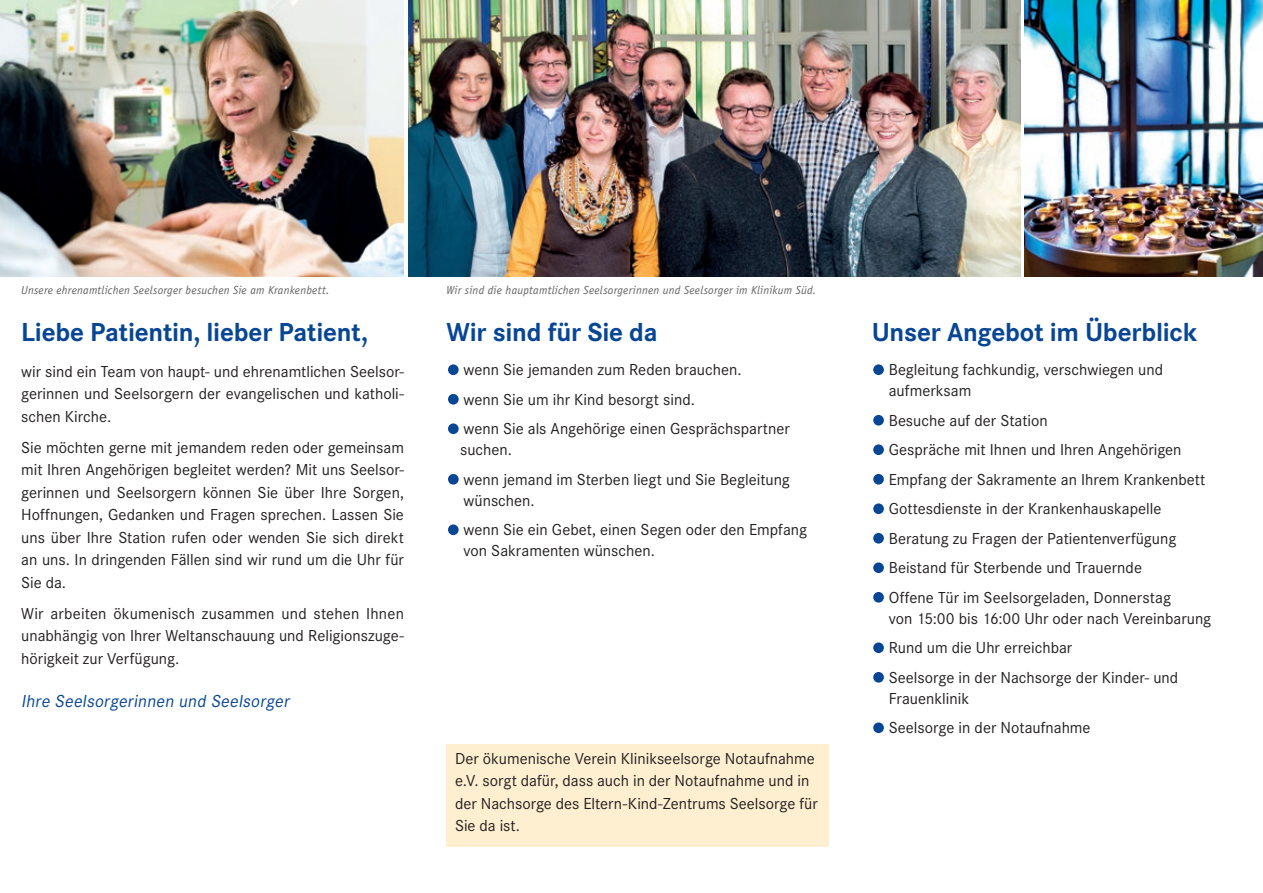
<style>
.page{position:relative;width:1263px;height:893px;background:#fff}
.page>*{position:absolute;margin:0;border:0;box-sizing:border-box;transform-origin:0 0}
.t1{font:700 27px "Corporate S";letter-spacing:-.01em;color:#074694}
.t2{font:italic 18px "Corporate S";color:#074694}
.t3{font:16.5px/29.5px "Corporate S";color:#231f20}
.t4{font:italic 12px "Officina Sans";letter-spacing:.02em;color:#636366}
</style>
<div class="page">
<img style="left:1025px;top:0;width:238px;height:276px">
<img style="left:408px;top:0;width:612px;height:276px">
<img style="left:0;top:0;width:404px;height:276px">
<div style="left:873px;top:364px;width:11px;height:11px;background:#074694;border-radius:50%"></div>
<div style="left:873px;top:415px;width:11px;height:11px;background:#074694;border-radius:50%"></div>
<div style="left:873px;top:444px;width:11px;height:11px;background:#074694;border-radius:50%"></div>
<div style="left:873px;top:474px;width:11px;height:11px;background:#074694;border-radius:50%"></div>
<div style="left:873px;top:503px;width:11px;height:11px;background:#074694;border-radius:50%"></div>
<div style="left:873px;top:533px;width:11px;height:11px;background:#074694;border-radius:50%"></div>
<div style="left:873px;top:562px;width:11px;height:11px;background:#074694;border-radius:50%"></div>
<div style="left:873px;top:592px;width:11px;height:11px;background:#074694;border-radius:50%"></div>
<div style="left:873px;top:642px;width:11px;height:11px;background:#074694;border-radius:50%"></div>
<div style="left:873px;top:672px;width:11px;height:11px;background:#074694;border-radius:50%"></div>
<div style="left:873px;top:722px;width:11px;height:11px;background:#074694;border-radius:50%"></div>
<div style="left:448px;top:364px;width:11px;height:11px;background:#074694;border-radius:50%"></div>
<div style="left:448px;top:394px;width:11px;height:11px;background:#074694;border-radius:50%"></div>
<div style="left:448px;top:423px;width:11px;height:11px;background:#074694;border-radius:50%"></div>
<div style="left:448px;top:474px;width:11px;height:11px;background:#074694;border-radius:50%"></div>
<div style="left:448px;top:524px;width:11px;height:11px;background:#074694;border-radius:50%"></div>
<div style="left:446px;top:744px;width:383px;height:102px;background:#feefd0"></div>
<p class="t4" style="left:21px;top:283px;width:310px">Unsere ehrenamtlichen Seelsorger besuchen Sie am Krankenbett.</p>
<p class="t4" style="left:446px;top:283px;width:371px">Wir sind die hauptamtlichen Seelsorgerinnen und Seelsorger im Klinikum Süd.</p>
<h1 class="t1" style="left:21px;top:317px;width:348px">Liebe Patientin, lieber Patient,</h1>
<p class="t3" style="left:21px;top:360px;width:384px;line-height:22.5px;text-align:justify">wir sind ein Team von haupt- und ehrenamtlichen Seelsor&shy;gerinnen und Seelsorgern der evangelischen und katholi&shy;schen Kirche.</p>
<p class="t3" style="left:21px;top:436px;width:384px;line-height:22.5px;text-align:justify">Sie möchten gerne mit jemandem reden oder gemeinsam mit Ihren Angehörigen begleitet werden? Mit uns Seelsor&shy;gerinnen und Seelsorgern können Sie über Ihre Sorgen, Hoffnungen, Gedanken und Fragen sprechen. Lassen Sie uns über Ihre Station rufen oder wenden Sie sich direkt an uns. In dringenden Fällen sind wir rund um die Uhr für Sie da.</p>
<p class="t3" style="left:21px;top:602px;width:384px;line-height:22.5px;text-align:justify">Wir arbeiten ökumenisch zusammen und stehen Ihnen unabhängig von Ihrer Weltanschauung und Religionszuge&shy;hörigkeit zur Verfügung.</p>
<p class="t2" style="left:21px;top:691px;width:273px">Ihre Seelsorgerinnen und Seelsorger</p>
<h1 class="t1" style="left:446px;top:317px;width:213px">Wir sind für Sie da</h1>
<p class="t3" style="left:463px;top:355px;width:328px">wenn Sie jemanden zum Reden brauchen.<br>wenn Sie um ihr Kind besorgt sind.<br>wenn Sie als Angehörige einen Gesprächspartner</p>
<p class="t3" style="left:460px;top:435px;width:331px">suchen.<br>wenn jemand im Sterben liegt und Sie Begleitung</p>
<p class="t3" style="left:463px;top:485px;width:345px">wünschen.<br>wenn Sie ein Gebet, einen Segen oder den Empfang</p>
<p class="t3" style="left:463px;top:536px;width:193px">von Sakramenten wünschen.</p>
<p class="t3" style="left:455px;top:747px;width:364px;line-height:22.5px">Der ökumenische Verein Klinikseelsorge Notaufnahme e.V. sorgt dafür, dass auch in der Notaufnahme und in der Nachsorge des Eltern-Kind-Zentrums Seelsorge für Sie da ist.</p>
<h1 class="t1" style="left:872px;top:317px;width:327px">Unser Angebot im Überblick</h1>
<p class="t3" style="left:889px;top:359px;width:276px;line-height:21px">Begleitung fachkundig, verschwiegen und aufmerksam</p>
<p class="t3" style="left:889px;top:405px;width:318px">Besuche auf der Station<br>Gespräche mit Ihnen und Ihren Angehörigen Empfang der Sakramente an Ihrem Krankenbett Gottesdienste in der Krankenhauskapelle Beratung zu Fragen der Patientenverfügung Beistand für Sterbende und Trauernde<br>Offene Tür im Seelsorgeladen, Donnerstag</p>
<p class="t3" style="left:889px;top:603px;width:324px">von 15:00 bis 16:00 Uhr oder nach Vereinbarung<br>Rund um die Uhr erreichbar<br>Seelsorge in der Nachsorge der Kinder- und</p>
<p class="t3" style="left:889px;top:683px;width:203px">Frauenklinik<br>Seelsorge in der Notaufnahme</p>
</div>
